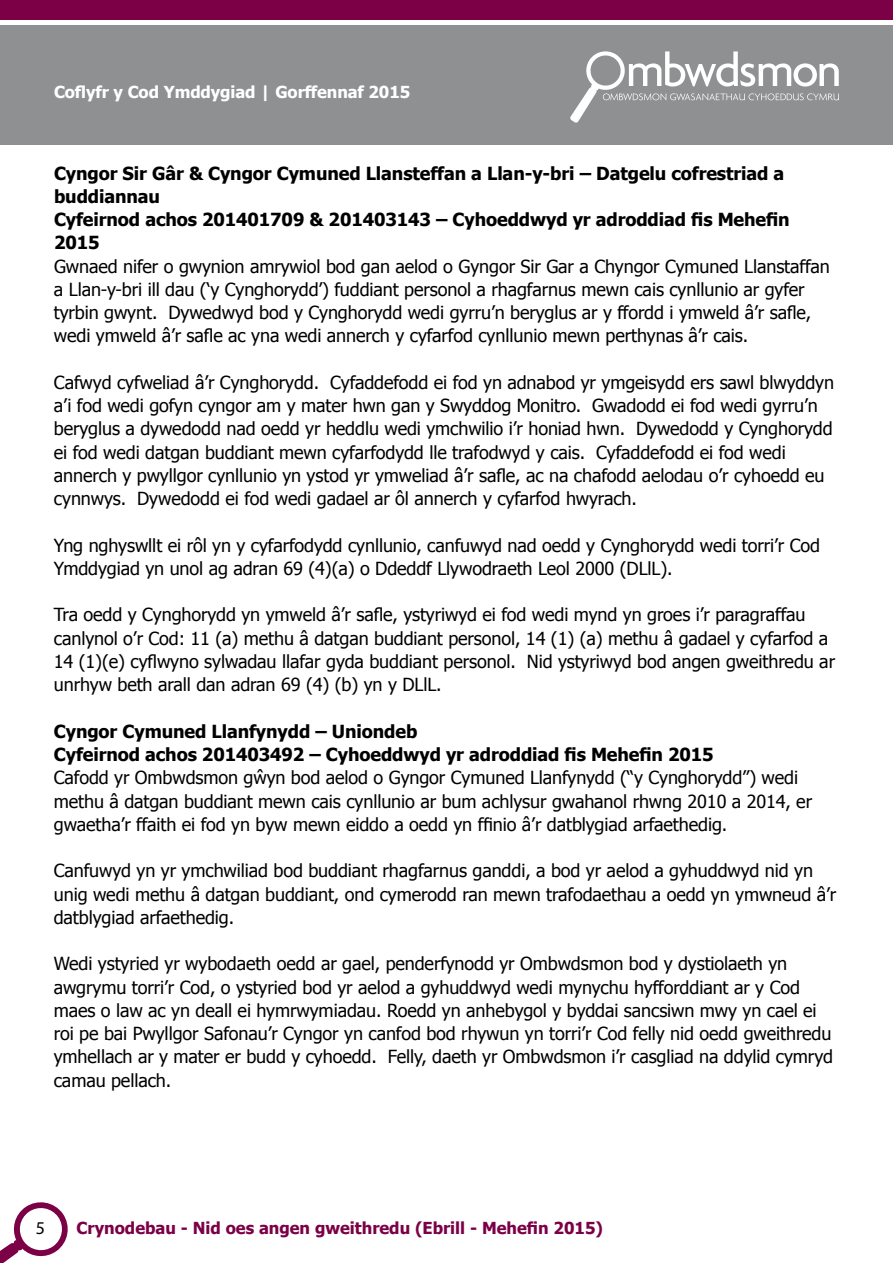
<style>
.page{position:relative;width:893px;height:1263px;background:#fff}
.page>*{position:absolute;margin:0;border:0;box-sizing:border-box;transform-origin:0 0}
.t1{font:18px/23.2px "Tahoma";letter-spacing:-.005em;color:#000}
.t2{font:700 18px/23.2px "Tahoma";letter-spacing:-.005em;color:#000}
.t3{font:18px "Myriad Pro";color:#000}
.t4{font:700 16.5px "Tahoma";color:#7b0046}
.t5{font:700 16.5px "Tahoma";letter-spacing:-.005em;color:#fff}
</style>
<div class="page">
<div style="left:0;top:26px;width:893px;height:119px;background:#8e9092"></div>
<div style="left:0;top:0;width:893px;height:20px;background:#7b0046"></div>
<svg style="left:570px;top:51px;width:269px;height:72px"></svg>
<svg style="left:0;top:1202px;width:68px;height:61px"></svg>
<p class="t5" style="left:54px;top:80px;width:358px">Coflyfr y Cod Ymddygiad | Gorffennaf 2015</p>
<p class="t2" style="left:54px;top:160px;width:737px">Cyngor Sir Gâr &amp; Cyngor Cymuned Llansteffan a Llan-y-bri – Datgelu cofrestriad a buddiannau<br>Cyfeirnod achos 201401709 &amp; 201403143 – Cyhoeddwyd yr adroddiad fis Mehefin 2015</p>
<p class="t1" style="left:54px;top:254px;width:777px">Gwnaed nifer o gwynion amrywiol bod gan aelod o Gyngor Sir Gar a Chyngor Cymuned Llanstaffan a Llan-y-bri ill dau (‘y Cynghorydd’) fuddiant personol a rhagfarnus mewn cais cynllunio ar gyfer tyrbin gwynt. Dywedwyd bod y Cynghorydd wedi gyrru’n beryglus ar y ffordd i ymweld â’r safle, wedi ymweld â’r safle ac yna wedi annerch y cyfarfod cynllunio mewn perthynas â’r cais.</p>
<p class="t1" style="left:54px;top:370px;width:782px">Cafwyd cyfweliad â’r Cynghorydd. Cyfaddefodd ei fod yn adnabod yr ymgeisydd ers sawl blwyddyn a’i fod wedi gofyn cyngor am y mater hwn gan y Swyddog Monitro. Gwadodd ei fod wedi gyrru’n beryglus a dywedodd nad oedd yr heddlu wedi ymchwilio i’r honiad hwn. Dywedodd y Cynghorydd ei fod wedi datgan buddiant mewn cyfarfodydd lle trafodwyd y cais. Cyfaddefodd ei fod wedi annerch y pwyllgor cynllunio yn ystod yr ymweliad â’r safle, ac na chafodd aelodau o’r cyhoedd eu cynnwys. Dywedodd ei fod wedi gadael ar ôl annerch y cyfarfod hwyrach.</p>
<p class="t1" style="left:54px;top:533px;width:768px">Yng nghyswllt ei rôl yn y cyfarfodydd cynllunio, canfuwyd nad oedd y Cynghorydd wedi torri’r Cod<br>Ymddygiad yn unol ag adran 69 (4)(a) o Ddeddf Llywodraeth Leol 2000 (DLlL).</p>
<p class="t1" style="left:54px;top:602px;width:783px">Tra oedd y Cynghorydd yn ymweld â’r safle, ystyriwyd ei fod wedi mynd yn groes i’r paragraffau canlynol o’r Cod: 11 (a) methu â datgan buddiant personol, 14 (1) (a) methu â gadael y cyfarfod a 14 (1)(e) cyflwyno sylwadau llafar gyda buddiant personol. Nid ystyriwyd bod angen gweithredu ar unrhyw beth arall dan adran 69 (4) (b) yn y DLlL.</p>
<p class="t2" style="left:54px;top:718px;width:661px">Cyngor Cymuned Llanfynydd – Uniondeb<br>Cyfeirnod achos 201403492 – Cyhoeddwyd yr adroddiad fis Mehefin 2015</p>
<p class="t1" style="left:54px;top:765px;width:760px">Cafodd yr Ombwdsmon gŵyn bod aelod o Gyngor Cymuned Llanfynydd (“y Cynghorydd”) wedi methu â datgan buddiant mewn cais cynllunio ar bum achlysur gwahanol rhwng 2010 a 2014, er gwaetha’r ffaith ei fod yn byw mewn eiddo a oedd yn ffinio â’r datblygiad arfaethedig.</p>
<p class="t1" style="left:54px;top:858px;width:784px">Canfuwyd yn yr ymchwiliad bod buddiant rhagfarnus ganddi, a bod yr aelod a gyhuddwyd nid yn unig wedi methu â datgan buddiant, ond cymerodd ran mewn trafodaethau a oedd yn ymwneud â’r datblygiad arfaethedig.</p>
<p class="t1" style="left:54px;top:951px;width:781px">Wedi ystyried yr wybodaeth oedd ar gael, penderfynodd yr Ombwdsmon bod y dystiolaeth yn awgrymu torri’r Cod, o ystyried bod yr aelod a gyhuddwyd wedi mynychu hyfforddiant ar y Cod maes o law ac yn deall ei hymrwymiadau. Roedd yn anhebygol y byddai sancsiwn mwy yn cael ei roi pe bai Pwyllgor Safonau’r Cyngor yn canfod bod rhywun yn torri’r Cod felly nid oedd gweithredu ymhellach ar y mater er budd y cyhoedd. Felly, daeth yr Ombwdsmon i’r casgliad na ddylid cymryd camau pellach.</p>
<p class="t3" style="left:36px;top:1217px;width:11px">5</p>
<p class="t4" style="left:77px;top:1216px;width:528px">Crynodebau - Nid oes angen gweithredu (Ebrill - Mehefin 2015)</p>
</div>
